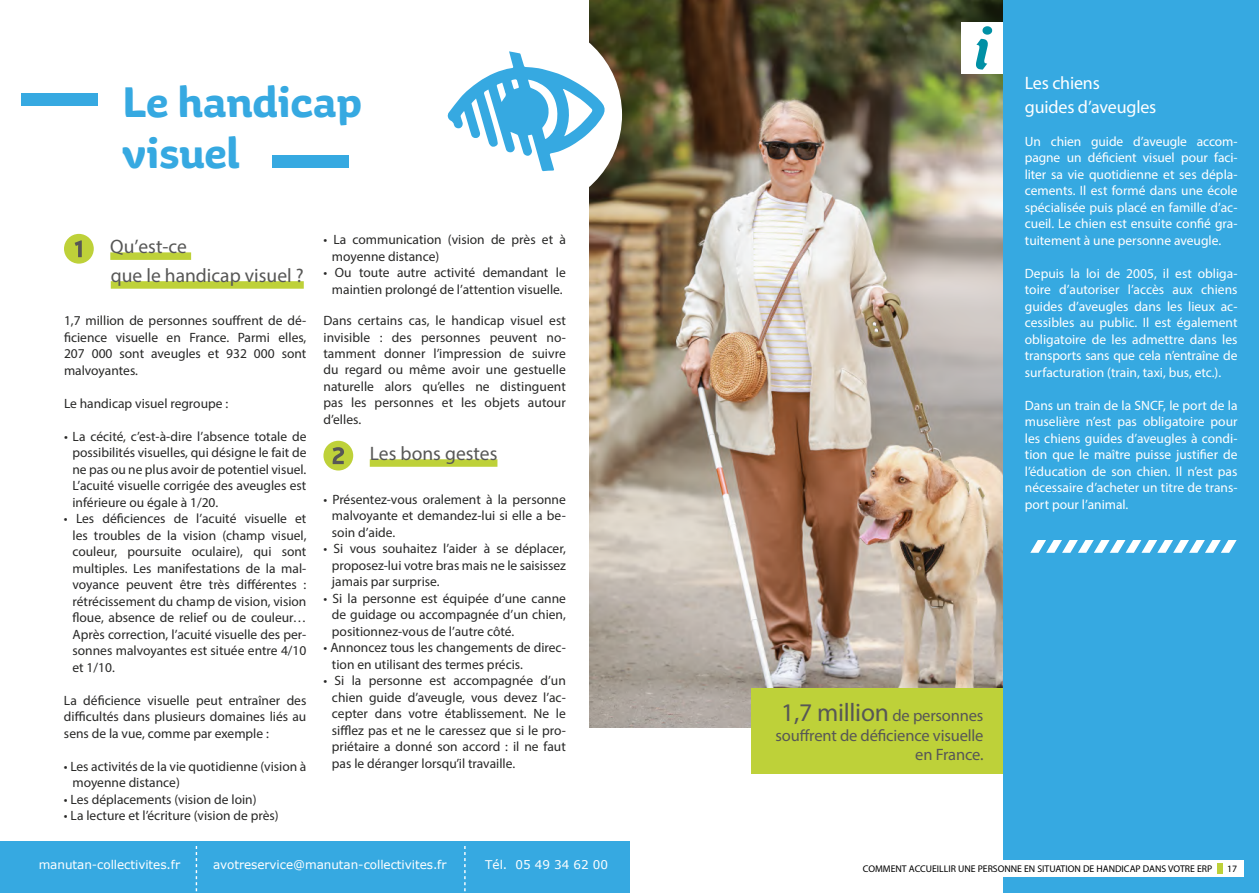
<style>
.page{position:relative;width:1259px;height:893px;background:#fff}
.page>*{position:absolute;margin:0;border:0;box-sizing:border-box;transform-origin:0 0}
.t1{font:700 45px/51px "Aniuk";letter-spacing:.005em;color:#36a9e1}
.t2{font:19.5px/28.8px "Myriad Pro";color:#575756}
.t3{font:18px/24px "Myriad Pro";letter-spacing:-.01em;color:#fff}
.t4{font:16.5px/19.8px "Myriad Pro";letter-spacing:-.01em;color:#575756;text-align:right}
.t5{font:13.5px/16.5px "Myriad Pro";color:#282827;text-align:justify}
.t6{font:13.5px/16.5px "Myriad Pro";color:#fff;text-align:justify}
.t7{font:12px "Verdana";letter-spacing:-.005em;color:#fff}
.t8{font:9.75px "Myriad Pro";color:#000}
.t9{font:9.75px "Myriad Pro";color:#000}
.s1{font-size:25.5px}
</style>
<div class="page">
<div style="left:21px;top:94px;width:76px;height:12px;background:#36a9e1"></div>
<div style="left:272px;top:156px;width:77px;height:12px;background:#36a9e1"></div>
<div style="left:110px;top:252px;width:81px;height:8px;background:#bed139"></div>
<div style="left:111px;top:281px;width:193px;height:8px;background:#bed139"></div>
<div style="left:64px;top:234px;width:30px;height:30px;background:#bed139;border-radius:50%"></div>
<svg style="left:75px;top:240px;width:7px;height:17px"></svg>
<div style="left:370px;top:459px;width:127px;height:8px;background:#bed139"></div>
<div style="left:323px;top:441px;width:30px;height:29px;background:#bed139;border-radius:50%"></div>
<svg style="left:333px;top:447px;width:11px;height:17px"></svg>
<img style="left:589px;top:0;width:414px;height:727px">
<div style="left:751px;top:689px;width:252px;height:85px;background:#bed139"></div>
<div style="left:961px;top:22px;width:42px;height:51px;background:#fff"></div>
<svg style="left:976px;top:26px;width:16px;height:44px"></svg>
<div style="left:1003px;top:0;width:256px;height:893px;background:#36a9e1"></div>
<div style="left:972px;top:860px;width:272px;height:16px;background:#fff"></div>
<div style="left:1217px;top:863px;width:6px;height:11px;background:#bed139"></div>
<svg style="left:1030px;top:540px;width:206px;height:13px"></svg>
<div style="left:431px;top:19px;width:191px;height:191px;background:#fff;border-radius:50%"></div>
<svg style="left:447px;top:51px;width:158px;height:120px"></svg>
<div style="left:0;top:841px;width:629px;height:52px;background:#36a9e1"></div>
<svg style="left:464px;top:846px;width:1px;height:45px"></svg>
<svg style="left:196px;top:846px;width:1px;height:45px"></svg>
<h1 class="t1" style="left:123px;top:77px;width:240px">Le handicap visuel</h1>
<h2 class="t2" style="left:110px;top:232px;width:195px">Qu’est-ce<br>que le handicap visuel ?</h2>
<p class="t5" style="left:64px;top:312px;width:244px">1,7 million de personnes souffrent de dé&shy;ficience visuelle en France. Parmi elles, 207 000 sont aveugles et 932 000 sont malvoyantes.</p>
<p class="t5" style="left:64px;top:395px;width:166px">Le handicap visuel regroupe :</p>
<p class="t5" style="left:72px;top:428px;width:235px;text-indent:-8px">• La cécité, c’est-à-dire l’absence totale de possibilités visuelles, qui désigne le fait de ne pas ou ne plus avoir de potentiel visuel.<br>L’acuité visuelle corrigée des aveugles est inférieure ou égale à 1/20.</p>
<p class="t5" style="left:72px;top:510px;width:235px;text-indent:-9px">• Les déficiences de l’acuité visuelle et les troubles de la vision (champ visuel, couleur, poursuite oculaire), qui sont multiples. Les manifestations de la mal&shy;voyance peuvent être très différentes : rétrécissement du champ de vision, vision floue, absence de relief ou de couleur… Après correction, l’acuité visuelle des per&shy;sonnes malvoyantes est située entre 4/10 et 1/10.</p>
<p class="t5" style="left:64px;top:692px;width:244px">La déficience visuelle peut entraîner des difficultés dans plusieurs domaines liés au sens de la vue, comme par exemple :</p>
<p class="t5" style="left:72px;top:758px;width:235px;text-indent:-9px">• Les activités de la vie quotidienne (vision à moyenne distance)</p>
<p class="t5" style="left:64px;top:791px;width:194px">• Les déplacements (vision de loin)</p>
<p class="t5" style="left:64px;top:807px;width:216px">• La lecture et l’écriture (vision de près)</p>
<p class="t5" style="left:332px;top:231px;width:235px;text-indent:-9px">• La communication (vision de près et à moyenne distance)</p>
<p class="t5" style="left:323px;top:264px;width:244px;text-align:center">• Ou toute autre activité demandant le maintien prolongé de l’attention visuelle.</p>
<p class="t5" style="left:323px;top:312px;width:244px">Dans certains cas, le handicap visuel est invisible : des personnes peuvent no&shy;tamment donner l’impression de suivre du regard ou même avoir une gestuelle naturelle alors qu’elles ne distinguent pas les personnes et les objets autour d’elles.</p>
<h2 class="t2" style="left:370px;top:439px;width:129px">Les bons gestes</h2>
<p class="t5" style="left:332px;top:490px;width:235px;text-indent:-9px">• Présentez-vous oralement à la personne malvoyante et demandez-lui si elle a be&shy;soin d’aide.</p>
<p class="t5" style="left:332px;top:540px;width:235px;text-indent:-9px">• Si vous souhaitez l’aider à se déplacer, proposez-lui votre bras mais ne le saisissez jamais par surprise.</p>
<p class="t5" style="left:332px;top:589px;width:235px;text-indent:-9px">• Si la personne est équipée d’une canne de guidage ou accompagnée d’un chien, positionnez-vous de l’autre côté.</p>
<p class="t5" style="left:332px;top:639px;width:235px;text-indent:-9px">• Annoncez tous les changements de direc&shy;tion en utilisant des termes précis.</p>
<p class="t5" style="left:332px;top:672px;width:235px;text-indent:-9px">• Si la personne est accompagnée d’un chien guide d’aveugle, vous devez l’ac&shy;cepter dans votre établissement. Ne le sifflez pas et ne le caressez que si le pro&shy;priétaire a donné son accord : il ne faut pas le déranger lorsqu’il travaille.</p>
<p class="t7" style="left:39px;top:856px;width:143px">manutan-collectivites.fr</p>
<p class="t7" style="left:213px;top:856px;width:235px">avotreservice@manutan-collectivites.fr</p>
<p class="t7" style="left:485px;top:856px;width:124px">Tél. 05 49 34 62 00</p>
<h3 class="t3" style="left:1025px;top:70px;width:133px">Les chiens<br>guides d’aveugles</h3>
<p class="t6" style="left:1025px;top:133px;width:214px">Un chien guide d’aveugle accom&shy;pagne un déficient visuel pour faci&shy;liter sa vie quotidienne et ses dépla&shy;cements. Il est formé dans une école spécialisée puis placé en famille d’ac&shy;cueil. Le chien est ensuite confié gra&shy;tuitement à une personne aveugle.</p>
<p class="t6" style="left:1025px;top:265px;width:214px">Depuis la loi de 2005, il est obliga&shy;toire d’autoriser l’accès aux chiens guides d’aveugles dans les lieux ac&shy;cessibles au public. Il est également obligatoire de les admettre dans les transports sans que cela n’entraîne de surfacturation (train, taxi, bus, etc.).</p>
<p class="t6" style="left:1025px;top:397px;width:214px">Dans un train de la SNCF, le port de la muselière n’est pas obligatoire pour les chiens guides d’aveugles à condi&shy;tion que le maître puisse justifier de l’éducation de son chien. Il n’est pas nécessaire d’acheter un titre de trans&shy;port pour l’animal.</p>
<p class="t4" style="left:775px;top:705px;width:209px"><span class="s1">1,7 million</span> de personnes souffrent de déficience visuelle en France.</p>
<p class="t8" style="left:863px;top:862px;width:351px">COMMENT ACCUEILLIR UNE PERSONNE EN SITUATION DE HANDICAP DANS VOTRE ERP</p>
<p class="t9" style="left:1227px;top:862px;width:12px">17</p>
</div>
